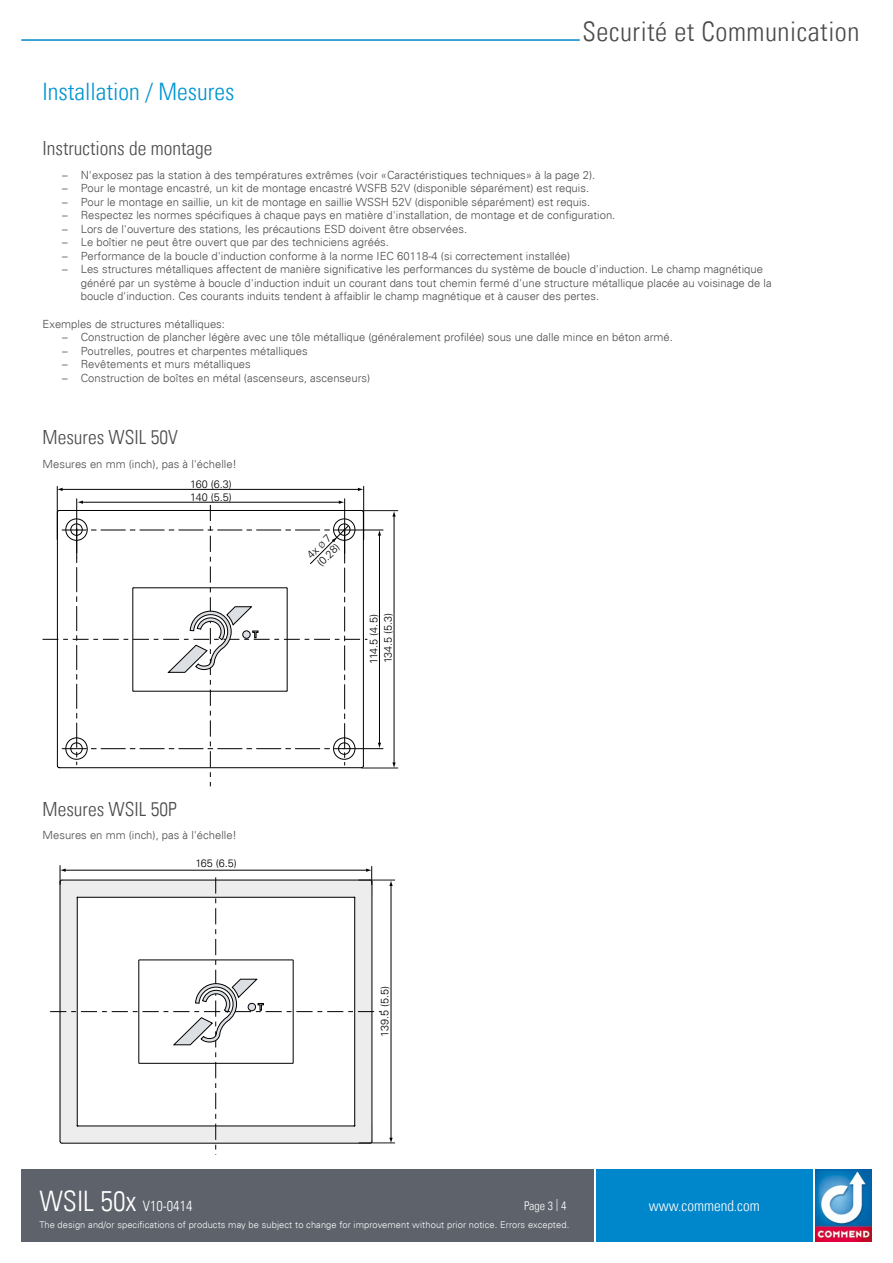
<style>
.page{position:relative;width:893px;height:1263px;background:#fff}
.page>*{position:absolute;margin:0;border:0;box-sizing:border-box;transform-origin:0 0}
.t1{font:27px "Univers Com 47 Light Cond";letter-spacing:.02em;color:#4b4b4d}
.t2{font:24px "Univers Com 47 Light Cond";color:#0095d2}
.t3{font:19.5px "Univers Com 47 Light Cond";color:#4b4b4d}
.t4{font:15px "Univers Com 47 Light Cond";color:#fff}
.t5{font:14.4px "Univers Com 47 Light Cond";color:#fff}
.t6{font:12px "Univers Com 47 Light Cond";color:#fff}
.t7{font:300 11.25px/13.5px "Univers Com 45";color:#4b4b4d}
.t8{font:300 10.8px/14.5px "Univers Com 45";letter-spacing:-.05em;color:#000}
.t9{font:300 9.3px "Univers Com 45";letter-spacing:.01em;color:#fff}
.s1{font-size:8.1px}
.s2{font-size:28.2px}
</style>
<div class="page">
<img style="left:815px;top:1169px;width:57px;height:73px">
<div style="left:21px;top:1169px;width:573px;height:73px;background:#5d626b"></div>
<div style="left:596px;top:1169px;width:216px;height:73px;background:#0086cb"></div>
<hr style="left:21px;top:39px;width:559px;height:2px;background:#0086cb">
<hr style="left:57px;top:486px;width:1px;height:53px;background:#000">
<hr style="left:363px;top:486px;width:1px;height:53px;background:#000">
<hr style="left:76px;top:499px;width:1px;height:59px;background:#000">
<hr style="left:344px;top:499px;width:1px;height:59px;background:#000">
<hr style="left:61px;top:489px;width:298px;height:1px;background:#000">
<svg style="left:358px;top:488px;width:6px;height:3px"></svg>
<svg style="left:57px;top:488px;width:6px;height:3px"></svg>
<hr style="left:379px;top:534px;width:1px;height:210px;background:#000">
<hr style="left:394px;top:515px;width:1px;height:249px;background:#000">
<svg style="left:392px;top:762px;width:4px;height:6px"></svg>
<svg style="left:392px;top:511px;width:4px;height:5px"></svg>
<hr style="left:362px;top:510px;width:36px;height:1px;background:#1a161a">
<hr style="left:362px;top:768px;width:36px;height:1px;background:#1a161a">
<hr style="left:344px;top:530px;width:39px;height:1px;background:#000">
<hr style="left:344px;top:748px;width:39px;height:1px;background:#000">
<svg style="left:43px;top:500px;width:324px;height:286px"></svg>
<hr style="left:391px;top:885px;width:1px;height:254px;background:#000">
<svg style="left:389px;top:1138px;width:4px;height:5px"></svg>
<svg style="left:389px;top:881px;width:4px;height:5px"></svg>
<hr style="left:359px;top:880px;width:36px;height:1px;background:#1a171b">
<hr style="left:359px;top:1143px;width:36px;height:1px;background:#1a171b">
<svg style="left:50px;top:865px;width:331px;height:285px"></svg>
<h1 class="t1" style="left:582px;top:15px;width:278px">Securité et Communication</h1>
<h2 class="t2" style="left:43px;top:77px;width:193px">Installation / Mesures</h2>
<h3 class="t3" style="left:43px;top:137px;width:172px">Instructions de montage</h3>
<p class="t7" style="left:62px;top:168px;width:535px">– N'exposez pas la station à des températures extrêmes (voir «Caractéristiques techniques» à la page 2).</p>
<p class="t7" style="left:62px;top:182px;width:528px">– Pour le montage encastré, un kit de montage encastré WSFB 52V (disponible séparément) est requis.</p>
<p class="t7" style="left:62px;top:195px;width:530px">– Pour le montage en saillie, un kit de montage en saillie WSSH 52V (disponible séparément) est requis.</p>
<p class="t7" style="left:62px;top:209px;width:555px">– Respectez les normes spécifiques à chaque pays en matière d'installation, de montage et de configuration.</p>
<p class="t7" style="left:62px;top:222px;width:406px">– Lors de l'ouverture des stations, les précautions ESD doivent être observées.</p>
<p class="t7" style="left:62px;top:236px;width:328px">– Le boîtier ne peut être ouvert que par des techniciens agréés.</p>
<p class="t7" style="left:62px;top:249px;width:510px">– Performance de la boucle d'induction conforme à la norme IEC 60118-4 (si correctement installée)</p>
<p class="t7" style="left:81px;top:263px;width:692px;text-indent:-18px">– Les structures métalliques affectent de manière significative les performances du système de boucle d'induction. Le champ magnétique généré par un système à boucle d'induction induit un courant dans tout chemin fermé d'une structure métallique placée au voisinage de la boucle d'induction. Ces courants induits tendent à affaiblir le champ magnétique et à causer des pertes.</p>
<p class="t7" style="left:43px;top:317px;width:184px">Exemples de structures métalliques:</p>
<p class="t7" style="left:62px;top:330px;width:612px">– Construction de plancher légère avec une tôle métallique (généralement profilée) sous une dalle mince en béton armé.</p>
<p class="t7" style="left:62px;top:344px;width:247px">– Poutrelles, poutres et charpentes métalliques</p>
<p class="t7" style="left:62px;top:357px;width:190px">– Revêtements et murs métalliques</p>
<p class="t7" style="left:62px;top:371px;width:309px">– Construction de boîtes en métal (ascenseurs, ascenseurs)</p>
<h3 class="t3" style="left:43px;top:426px;width:137px">Mesures WSIL 50V</h3>
<p class="t7" style="left:43px;top:457px;width:196px">Mesures en mm (inch), pas à l'échelle!</p>
<p class="t8" style="left:190px;top:477px;width:43px;line-height:13.2px">160 (6.3)<br>140 (5.5)</p>
<h3 class="t3" style="left:43px;top:797px;width:136px">Mesures WSIL 50P</h3>
<p class="t7" style="left:43px;top:828px;width:196px">Mesures en mm (inch), pas à l'échelle!</p>
<p class="t8" style="left:195px;top:855px;width:43px">165 (6.5)</p>
<p class="t8" style="left:304px;top:551px;width:30px;rotate:-45deg">4x <span class="s1">Ø</span> 7</p>
<p class="t8" style="left:314px;top:559px;width:29px;rotate:-45deg">(0.28)</p>
<p class="t8" style="left:366px;top:664px;width:52px;rotate:-90deg">114.5 (4.5)<br>134.5 (5.3)</p>
<p class="t8" style="left:377px;top:1037px;width:52px;rotate:-90deg">139.5 (5.5)</p>
<p class="t5" style="left:39px;top:1197px;width:155px"><span class="s2">WSIL 50x</span> V10-0414</p>
<p class="t6" style="left:524px;top:1198px;width:44px">Page 3 | 4</p>
<p class="t9" style="left:39px;top:1219px;width:531px">The design and/or specifications of products may be subject to change for improvement without prior notice. Errors excepted.</p>
<h3 class="t4" style="left:649px;top:1197px;width:112px">www.commend.com</h3>
</div>
